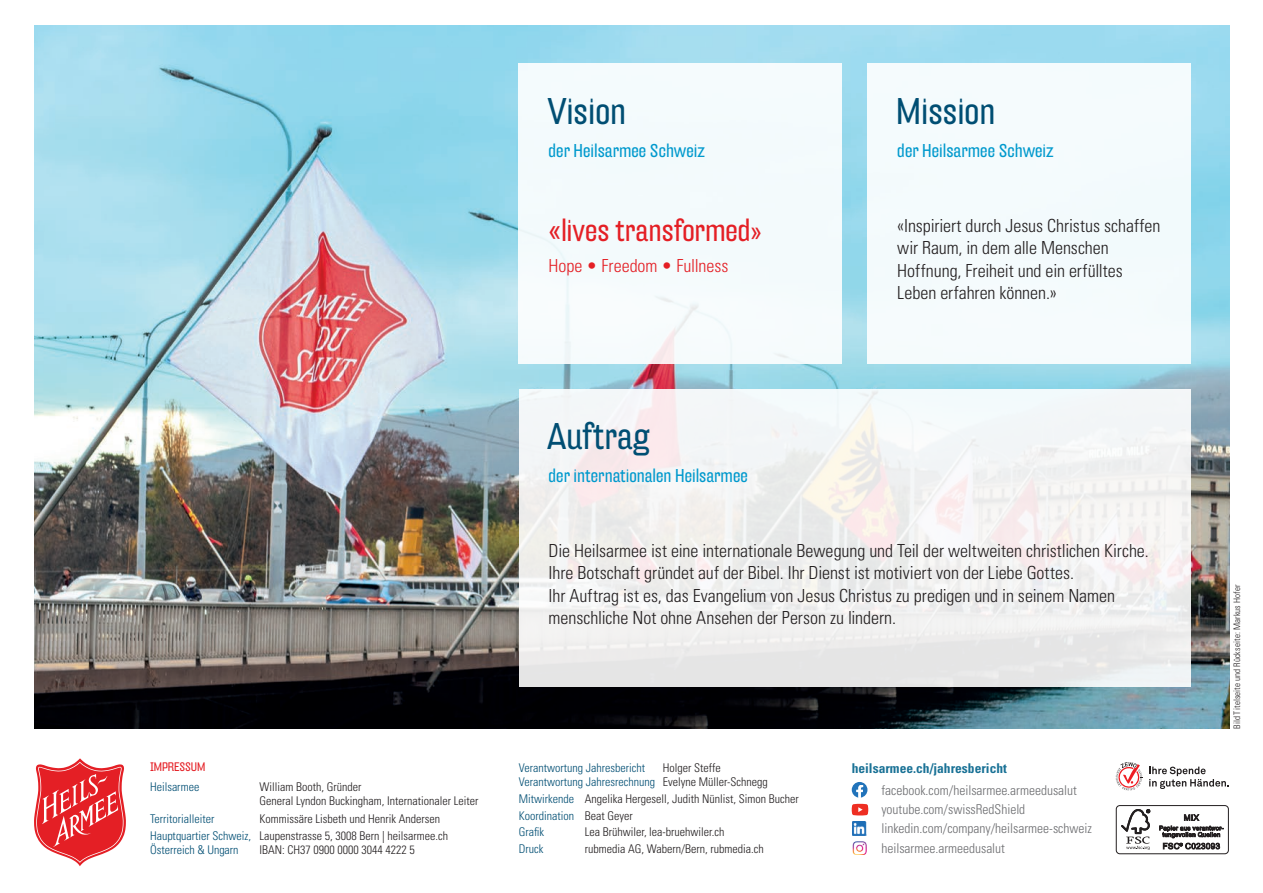
<style>
.page{position:relative;width:1263px;height:893px;background:#fff}
.page>*{position:absolute;margin:0;border:0;box-sizing:border-box;transform-origin:0 0}
.t1{font:36px "Hydra Pro Extd";color:#004e73}
.t2{font:30px "Hydra Pro Extd";color:#e41f25}
.t3{font:300 condensed 18px/22.5px "Univers LT Std";letter-spacing:-.005em;color:#231f20}
.t4{font:18px "Hydra Pro Extd";color:#0099cd}
.t5{font:300 condensed 18px "Univers LT Std";color:#e41f25}
.t6{font:300 condensed 13.5px/19.4px "Univers LT Std";color:#6c6d70}
.t7{font:700 condensed 13.5px "Univers LT Std";color:#1a7296}
.t8{font:300 condensed 12px/13.5px "Univers LT Std";color:#231f20}
.t9{font:300 condensed 12px "Univers LT Std";color:#004e73}
.t10{font:12px "Hydra Pro Extd";letter-spacing:-.01em;color:#e41f25}
.t11{font:300 condensed 9px "Univers LT Std";letter-spacing:.015em;color:#231f20}
.s1{font-size:27px}
.s2{color:#004e73}
</style>
<div class="page">
<img style="left:34px;top:26px;width:1195px;height:702px">
<svg style="left:34px;top:758px;width:92px;height:108px"></svg>
<div style="left:1116px;top:805px;width:113px;height:49px;border:1px solid #231f20;border-radius:4px"></div>
<svg style="left:1121px;top:809px;width:29px;height:41px"></svg>
<svg style="left:1159px;top:814px;width:64px;height:35px"></svg>
<svg style="left:852px;top:804px;width:16px;height:11px"></svg>
<img style="left:852px;top:841px;width:15px;height:14px">
<svg style="left:852px;top:782px;width:15px;height:16px"></svg>
<svg style="left:1116px;top:762px;width:26px;height:28px"></svg>
<svg style="left:1149px;top:767px;width:80px;height:22px"></svg>
<img style="left:852px;top:822px;width:14px;height:13px">
<div style="left:867px;top:64px;width:324px;height:300px;background:#f4fbfd"></div>
<div style="left:519px;top:64px;width:323px;height:300px;background:#f4fbfc"></div>
<div style="left:519px;top:389px;width:672px;height:298px;background:linear-gradient(to right,#f1efef,#f1f1f1)"></div>
<h1 class="t1" style="left:547px;top:89px;width:80px">Vision</h1>
<h1 class="t1" style="left:896px;top:89px;width:101px">Mission</h1>
<h3 class="t4" style="left:549px;top:139px;width:158px">der Heilsarmee Schweiz</h3>
<h2 class="t2" style="left:549px;top:211px;width:215px">«lives transformed<span class="s1">»</span></h2>
<h3 class="t5" style="left:549px;top:254px;width:181px">Hope • Freedom • Fullness</h3>
<h1 class="t1" style="left:547px;top:414px;width:104px">Auftrag</h1>
<h3 class="t4" style="left:549px;top:464px;width:201px">der internationalen Heilsarmee</h3>
<h3 class="t4" style="left:897px;top:139px;width:158px">der Heilsarmee Schweiz</h3>
<h3 class="t3" style="left:897px;top:214px;width:265px">«Inspiriert durch Jesus Christus schaffen wir Raum, in dem alle Menschen Hoffnung, Freiheit und ein erfülltes Leben erfahren können.»</h3>
<p class="t3" style="left:549px;top:539px;width:602px">Die Heilsarmee ist eine internationale Bewegung und Teil der weltweiten christlichen Kirche.<br>Ihre Botschaft gründet auf der Bibel. Ihr Dienst ist motiviert von der Liebe Gottes.<br>Ihr Auftrag ist es, das Evangelium von Jesus Christus zu predigen und in seinem Namen menschliche Not ohne Ansehen der Person zu lindern.</p>
<p class="t10" style="left:150px;top:760px;width:57px">IMPRESSUM</p>
<p class="t9" style="left:519px;top:761px;width:128px">Verantwortung Jahresbericht</p>
<p class="t8" style="left:519px;top:761px;width:250px;text-indent:144px">Holger Steffe<br><span class="s2">Verantwortung Jahresrechnung</span> Evelyne Müller-Schnegg</p>
<p class="t8" style="left:519px;top:790px;width:281px;line-height:17px"><span class="s2">Mitwirkende</span> Angelika Hergesell, Judith Nünlist, Simon Bucher<br><span class="s2">Koordination</span> Beat Geyer<br><span class="s2">Grafik</span></p>
<p class="t9" style="left:150px;top:780px;width:51px">Heilsarmee</p>
<p class="t8" style="left:259px;top:780px;width:220px">William Booth, Gründer<br>General Lyndon Buckingham, Internationaler Leiter</p>
<p class="t9" style="left:150px;top:811px;width:66px">Territorialleiter</p>
<p class="t8" style="left:150px;top:810px;width:300px;line-height:17.7px;text-indent:110px">Kommissäre Lisbeth und Henrik Andersen<br><span class="s2">Hauptquartier Schweiz,</span> Laupenstrasse 5, 3008 Bern | heilsarmee.ch</p>
<p class="t9" style="left:150px;top:842px;width:90px">Österreich &amp; Ungarn</p>
<p class="t8" style="left:259px;top:843px;width:157px">IBAN: CH37 0900 0000 3044 4222 5</p>
<p class="t8" style="left:585px;top:825px;width:141px">Lea Brühwiler, lea-bruehwiler.ch</p>
<p class="t9" style="left:519px;top:842px;width:26px">Druck</p>
<p class="t8" style="left:585px;top:842px;width:181px">rubmedia AG, Wabern/Bern, rubmedia.ch</p>
<p class="t7" style="left:852px;top:760px;width:157px">heilsarmee.ch/jahresbericht</p>
<p class="t6" style="left:881px;top:780px;width:212px">facebook.com/heilsarmee.armeedusalut youtube.com/swissRedShield linkedin.com/company/heilsarmee-schweiz heilsarmee.armeedusalut</p>
<p class="t11" style="left:1231px;top:729px;width:146px;rotate:-90deg">Bild Titelseite und Rückseite: Markus Hofer</p>
</div>
